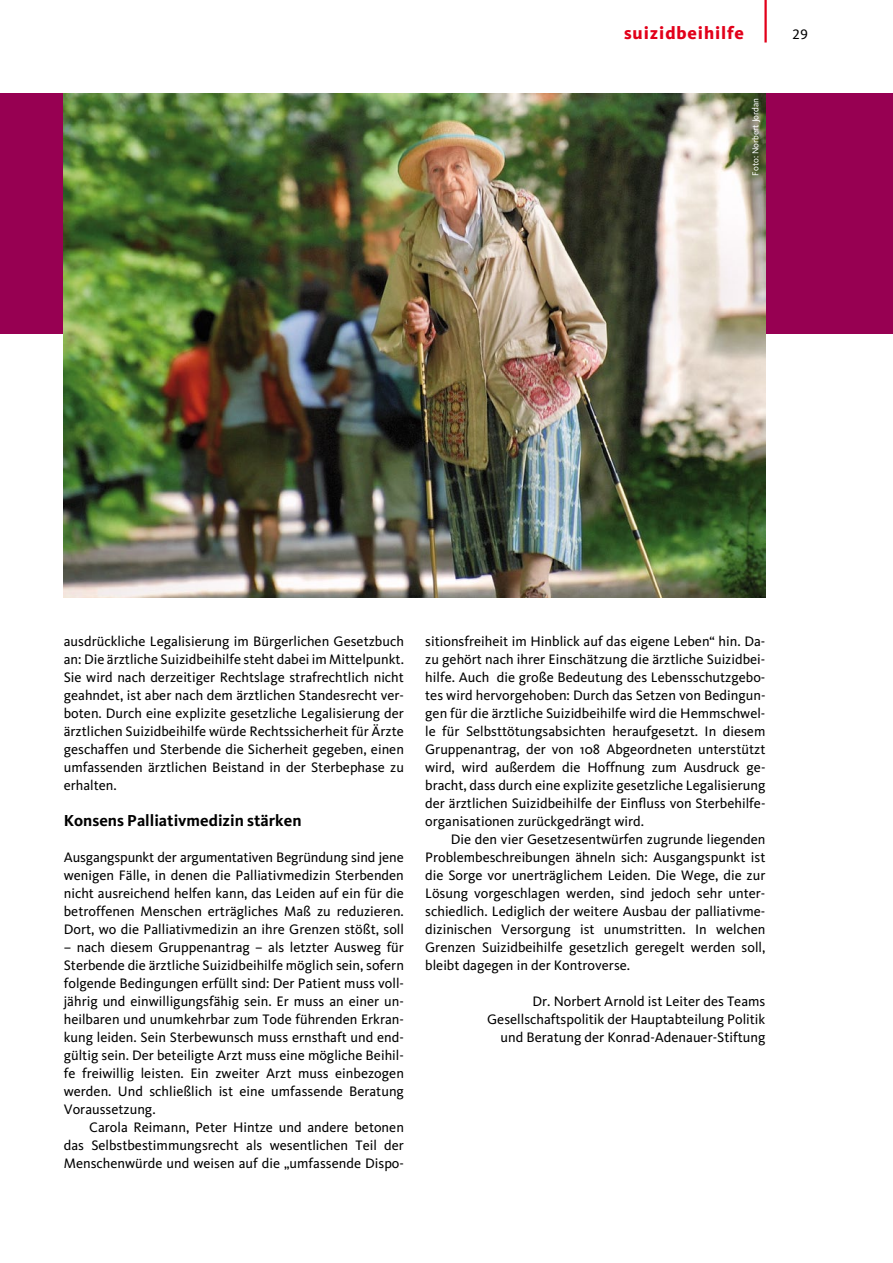
<style>
.page{position:relative;width:893px;height:1263px;background:#fff}
.page>*{position:absolute;margin:0;border:0;box-sizing:border-box;transform-origin:0 0}
.t1{font:800 18px "CDU Kievit";letter-spacing:.05em;color:#e2001a}
.t2{font:700 16.5px "CDU Kievit";color:#000}
.t3{font:14.25px/18px "CDU Kievit";color:#000;text-align:justify}
.t4{font:14.25px "CDU Kievit Tab";color:#000}
.t5{font:9px "CDU Kievit";color:#fff}
</style>
<div class="page">
<div style="left:0;top:94px;width:893px;height:240px;background:#970052"></div>
<hr style="left:764px;top:0;width:3px;height:43px;background:#e2001a">
<img style="left:64px;top:94px;width:701px;height:504px">
<p class="t1" style="left:624px;top:22px;width:122px">suizidbeihilfe</p>
<p class="t4" style="left:792px;top:26px;width:17px">29</p>
<p class="t5" style="left:750px;top:176px;width:79px;rotate:-90deg">Foto: Norbert Jordan</p>
<p class="t3" style="left:64px;top:632px;width:342px">ausdrückliche Legalisierung im Bürgerlichen Gesetzbuch an: Die ärztliche Suizidbeihilfe steht dabei im Mittelpunkt.<br>Sie wird nach derzeitiger Rechtslage strafrechtlich nicht geahndet, ist aber nach dem ärztlichen Standesrecht ver&shy;boten. Durch eine explizite gesetzliche Legalisierung der ärztlichen Suizidbeihilfe würde Rechtssicherheit für Ärzte geschaffen und Sterbende die Sicherheit gegeben, einen umfassenden ärztlichen Beistand in der Sterbephase zu erhalten.</p>
<p class="t2" style="left:64px;top:810px;width:239px">Konsens Palliativmedizin stärken</p>
<p class="t3" style="left:64px;top:848px;width:342px">Ausgangspunkt der argumentativen Begründung sind jene wenigen Fälle, in denen die Palliativmedizin Sterbenden nicht ausreichend helfen kann, das Leiden auf ein für die betroffenen Menschen erträgliches Maß zu reduzieren.<br>Dort, wo die Palliativmedizin an ihre Grenzen stößt, soll</p>
<p class="t3" style="left:64px;top:938px;width:342px">– nach diesem Gruppenantrag – als letzter Ausweg für Sterbende die ärztliche Suizidbeihilfe möglich sein, sofern folgende Bedingungen erfüllt sind: Der Patient muss voll&shy;jährig und einwilligungsfähig sein. Er muss an einer un&shy;heilbaren und unumkehrbar zum Tode führenden Erkran&shy;kung leiden. Sein Sterbewunsch muss ernsthaft und end&shy;gültig sein. Der beteiligte Arzt muss eine mögliche Beihil&shy;fe freiwillig leisten. Ein zweiter Arzt muss einbezogen werden. Und schließlich ist eine umfassende Beratung Voraussetzung.</p>
<p class="t3" style="left:64px;top:1118px;width:342px;text-indent:26px">Carola Reimann, Peter Hintze und andere betonen das Selbstbestimmungsrecht als wesentlichen Teil der Menschenwürde und weisen auf die „umfassende Dispo-</p>
<p class="t3" style="left:425px;top:632px;width:342px">sitionsfreiheit im Hinblick auf das eigene Leben“ hin. Da&shy;zu gehört nach ihrer Einschätzung die ärztliche Suizidbei&shy;hilfe. Auch die große Bedeutung des Lebensschutzgebo&shy;tes wird hervorgehoben: Durch das Setzen von Bedingun&shy;gen für die ärztliche Suizidbeihilfe wird die Hemmschwel&shy;le für Selbsttötungsabsichten heraufgesetzt. In diesem Gruppenantrag, der von 108 Abgeordneten unterstützt wird, wird außerdem die Hoffnung zum Ausdruck ge&shy;bracht, dass durch eine explizite gesetzliche Legalisierung der ärztlichen Suizidbeihilfe der Einfluss von Sterbehilfe&shy;organisationen zurückgedrängt wird.</p>
<p class="t3" style="left:425px;top:830px;width:342px;text-indent:26px">Die den vier Gesetzesentwürfen zugrunde liegenden Problembeschreibungen ähneln sich: Ausgangspunkt ist die Sorge vor unerträglichem Leiden. Die Wege, die zur Lösung vorgeschlagen werden, sind jedoch sehr unter&shy;schiedlich. Lediglich der weitere Ausbau der palliativme&shy;dizinischen Versorgung ist unumstritten. In welchen Grenzen Suizidbeihilfe gesetzlich geregelt werden soll, bleibt dagegen in der Kontroverse.</p>
<p class="t3" style="left:487px;top:992px;width:280px;text-align:right">Dr. Norbert Arnold ist Leiter des Teams<br>Gesellschaftspolitik der Hauptabteilung Politik und Beratung der Konrad-Adenauer-Stiftung</p>
</div>
